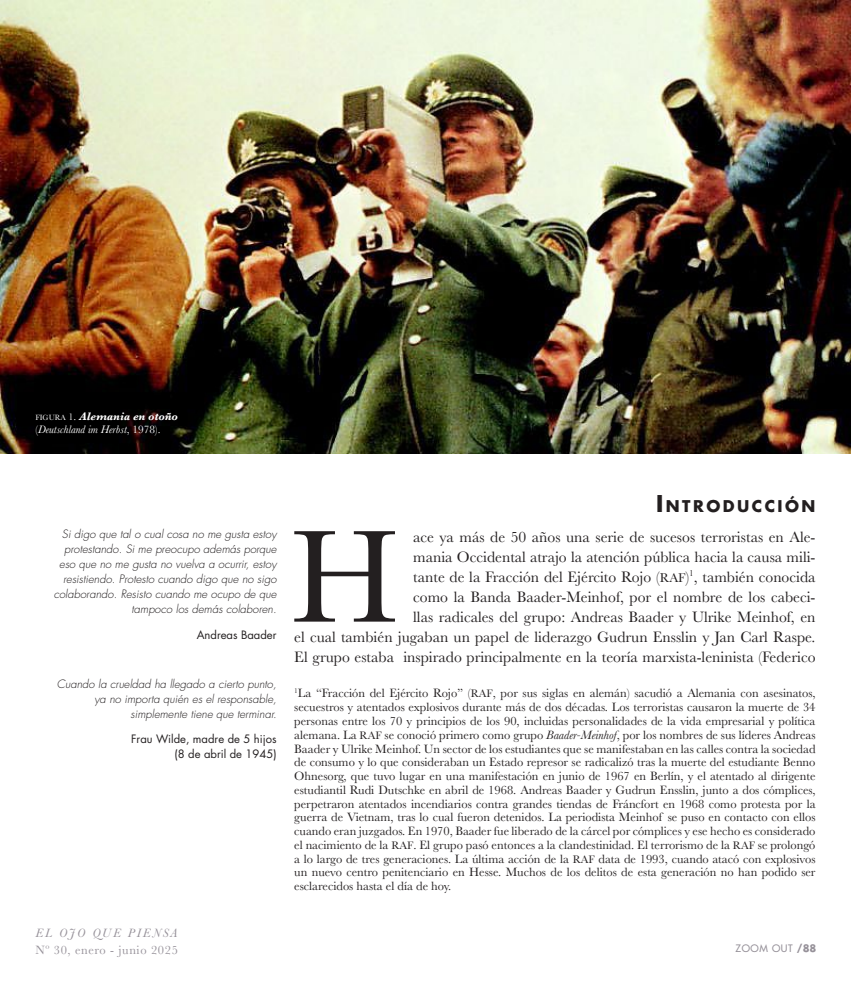
<style>
.page{position:relative;width:851px;height:993px;background:#fff}
.page>*{position:absolute;margin:0;border:0;box-sizing:border-box;transform-origin:0 0}
.primer_parrafo{font:136.5px "Baskerville";color:#231f20}
.titulillos{font:700 15.75px "Futura Std";letter-spacing:.155em;color:#231f20}
.primer_parrafo-2{font:15.62px/20px "Baskerville";color:#231f20;text-align:right}
.nota_al_pie{font:12.5px/13.8px "Baskerville";color:#231f20;text-align:justify}
.t1{font:12.5px "Baskerville";letter-spacing:.05em;color:#969199}
.t2{font:italic 12.5px "Baskerville";letter-spacing:.16em;color:#969199}
.epigrafe{font:italic 300 11.25px/15px "Futura Std";color:#231f20;text-align:right}
.epigrafe-2{font:11.25px "Futura Std";color:#231f20}
.pie_de_foto{font:italic 11.25px "Baskerville";color:#fff}
.pie_de_foto-2{font:italic 700 11.25px "Baskerville";color:#fff}
.t3{font:500 10px "Futura Std";letter-spacing:.06em;color:#969199}
.s1{font-weight:400;font-style:normal;font-size:7.88px}
.s2{font-weight:400;font-style:normal;font-size:10px}
.s3{font-weight:400;font-style:normal}
.s4{font-style:normal}
.s5{font-size:22.5px}
.s6{font-size:13.12px}
.s7{font-size:11.25px}
.s8{font-style:italic}
.s9{font-weight:700}
</style>
<div class="page">
<img style="left:0;top:0;width:850px;height:454px">
<p class="pie_de_foto-2" style="left:35px;top:408px;width:144px"><span class="s1">FIGURA</span> <span class="s2">1</span><span class="s3">.</span> Alemania en otoño</p>
<p class="pie_de_foto" style="left:35px;top:421px;width:126px"><span class="s4">(</span>Deutschland im Herbst<span class="s4">, 1978).</span></p>
<p class="epigrafe" style="left:62px;top:526px;width:216px">Si digo que tal o cual cosa no me gusta estoy</p>
<p class="epigrafe" style="left:54px;top:541px;width:224px">protestando. Si me preocupo además porque eso que no me gusta no vuelva a ocurrir, estoy resistiendo. Protesto cuando digo que no sigo colaborando. Resisto cuando me ocupo de que</p>
<p class="epigrafe" style="left:131px;top:601px;width:146px">tampoco los demás colaboren.</p>
<p class="epigrafe-2" style="left:197px;top:627px;width:81px">Andreas Baader</p>
<p class="epigrafe" style="left:57px;top:677px;width:221px">Cuando la crueldad ha llegado a cierto punto,</p>
<p class="epigrafe" style="left:94px;top:692px;width:184px">ya no importa quién es el responsable,</p>
<p class="epigrafe" style="left:130px;top:707px;width:147px">simplemente tiene que terminar.</p>
<p class="epigrafe-2" style="left:131px;top:732px;width:147px">Frau Wilde, madre de 5 hijos</p>
<p class="epigrafe-2" style="left:174px;top:747px;width:103px">(8 de abril de 1945)</p>
<p class="titulillos" style="left:656px;top:495px;width:161px"><span class="s5">I</span>NTRODUCCI ÓN</p>
<p class="primer_parrafo-2" style="left:294px;top:526px;width:522px">ace ya más de 50 años una serie de sucesos terroristas en Ale-<br>mania Occidental atrajo la atención pública hacia la causa mili-<br>tante de la Fracción del Ejército Rojo (<span class="s6">RAF</span>)<sup>1</sup>, también conocida<br>como la Banda Baader-Meinhof, por el nombre de los cabeci-<br>llas radicales del grupo: Andreas Baader y Ulrike Meinhof, en<br>el cual también jugaban un papel de liderazgo Gudrun Ensslin y Jan Carl Raspe.<br>El grupo estaba inspirado principalmente en la teoría marxista-leninista (Federico</p>
<p class="nota_al_pie" style="left:294px;top:686px;width:522px"><sup>1</sup>La “Fracción del Ejército Rojo” (<span class="s7">RAF</span>, por sus siglas en alemán) sacudió a Alemania con asesinatos, secuestros y atentados explosivos durante más de dos décadas. Los terroristas causaron la muerte de 34 personas entre los 70 y principios de los 90, incluidas personalidades de la vida empresarial y política alemana. La <span class="s7">RAF</span> se conoció primero como grupo <span class="s8">Baader-Meinhof</span>, por los nombres de sus líderes Andreas Baader y Ulrike Meinhof. Un sector de los estudiantes que se manifestaban en las calles contra la sociedad de consumo y lo que consideraban un Estado represor se radicalizó tras la muerte del estudiante Benno Ohnesorg, que tuvo lugar en una manifestación en junio de 1967 en Berlín, y el atentado al dirigente estudiantil Rudi Dutschke en abril de 1968. Andreas Baader y Gudrun Ensslin, junto a dos cómplices, perpetraron atentados incendiarios contra grandes tiendas de Fráncfort en 1968 como protesta por la guerra de Vietnam, tras lo cual fueron detenidos. La periodista Meinhof se puso en contacto con ellos cuando eran juzgados. En 1970, Baader fue liberado de la cárcel por cómplices y ese hecho es considerado el nacimiento de la <span class="s7">RAF</span>. El grupo pasó entonces a la clandestinidad. El terrorismo de la <span class="s7">RAF</span> se prolongó a lo largo de tres generaciones. La última acción de la <span class="s7">RAF</span> data de 1993, cuando atacó con explosivos un nuevo centro penitenciario en Hesse. Muchos de los delitos de esta generación no han podido ser esclarecidos hasta el día de hoy.</p>
<p class="primer_parrafo" style="left:290px;top:490px;width:111px">H</p>
<p class="t2" style="left:35px;top:923px;width:144px">EL OJO QUE PIENSA</p>
<p class="t1" style="left:35px;top:941px;width:144px">Nº 30, enero - junio 2025</p>
<p class="t3" style="left:735px;top:941px;width:82px">ZOOM OUT <span class="s9">/88</span></p>
</div>
